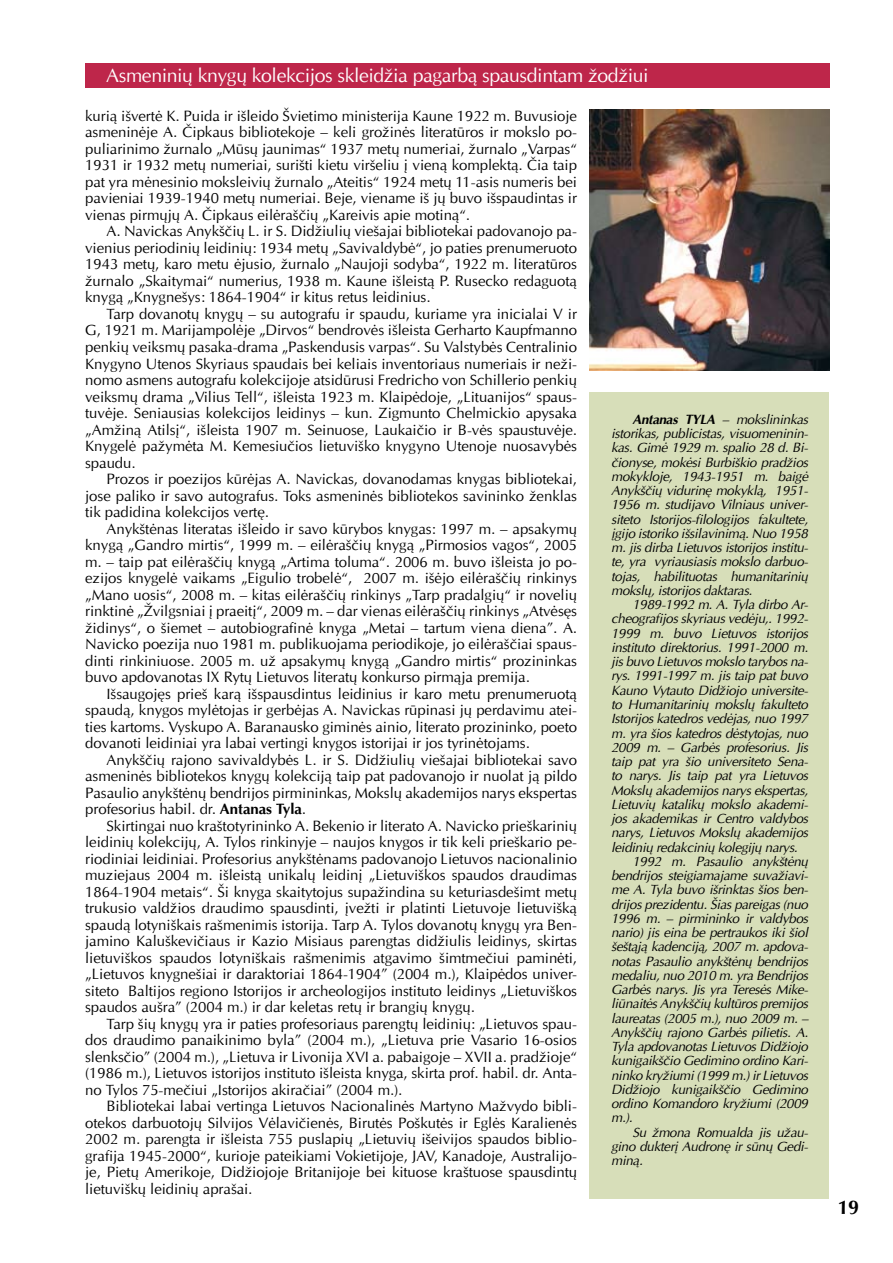
<style>
.page{position:relative;width:893px;height:1263px;background:#fff}
.page>*{position:absolute;margin:0;border:0;box-sizing:border-box;transform-origin:0 0}
.t1{font:19.5px "Optima";letter-spacing:-.02em;color:#fff}
.t2{font:700 19.5px "Optima";color:#000}
.t3{font:15px/16.5px "Optima";letter-spacing:-.005em;color:#000;text-align:justify}
.t4{font:italic 13.5px/14.2px "Optima";letter-spacing:-.025em;color:#000;text-align:justify}
.s1{font-weight:700}
</style>
<div class="page">
<div style="left:85px;top:64px;width:744px;height:24px;background:#be264a"></div>
<div style="left:590px;top:393px;width:239px;height:806px;background:#d7deb9"></div>
<img style="left:590px;top:109px;width:239px;height:262px">
<h1 class="t1" style="left:106px;top:64px;width:544px">Asmeninių knygų kolekcijos skleidžia pagarbą spausdintam žodžiui</h1>
<p class="t3" style="left:85px;top:108px;width:493px">kurią išvertė K. Puida ir išleido Švietimo ministerija Kaune 1922 m. Buvusioje asmeninėje A. Čipkaus bibliotekoje – keli grožinės literatūros ir mokslo po&shy;puliarinimo žurnalo „Mūsų jaunimas“ 1937 metų numeriai, žurnalo „Varpas“ 1931 ir 1932 metų numeriai, surišti kietu viršeliu į vieną komplektą. Čia taip pat yra mėnesinio moksleivių žurnalo „Ateitis“ 1924 metų 11-asis numeris bei pavieniai 1939-1940 metų numeriai. Beje, viename iš jų buvo išspaudintas ir vienas pirmųjų A. Čipkaus eilėraščių „Kareivis apie motiną“.</p>
<p class="t3" style="left:85px;top:223px;width:493px;text-indent:21px">A. Navickas Anykščių L. ir S. Didžiulių viešajai bibliotekai padovanojo pa&shy;vienius periodinių leidinių: 1934 metų „Savivaldybė“, jo paties prenumeruoto 1943 metų, karo metu ėjusio, žurnalo „Naujoji sodyba“, 1922 m. literatūros žurnalo „Skaitymai“ numerius, 1938 m. Kaune išleistą P. Rusecko redaguotą knygą „Knygnešys: 1864-1904“ ir kitus retus leidinius.</p>
<p class="t3" style="left:85px;top:306px;width:493px;text-indent:21px">Tarp dovanotų knygų – su autografu ir spaudu, kuriame yra inicialai V ir G, 1921 m. Marijampolėje „Dirvos“ bendrovės išleista Gerharto Kaupfmanno penkių veiksmų pasaka-drama „Paskendusis varpas“. Su Valstybės Centralinio Knygyno Utenos Skyriaus spaudais bei keliais inventoriaus numeriais ir neži&shy;nomo asmens autografu kolekcijoje atsidūrusi Fredricho von Schillerio penkių veiksmų drama „Vilius Tell“, išleista 1923 m. Klaipėdoje, „Lituanijos“ spaus&shy;tuvėje. Seniausias kolekcijos leidinys – kun. Zigmunto Chelmickio apysaka „Amžiną Atilsį“, išleista 1907 m. Seinuose, Laukaičio ir B-vės spaustuvėje.<br>Knygelė pažymėta M. Kemesiučios lietuviško knygyno Utenoje nuosavybės spaudu.</p>
<p class="t3" style="left:85px;top:471px;width:493px;text-indent:21px">Prozos ir poezijos kūrėjas A. Navickas, dovanodamas knygas bibliotekai, jose paliko ir savo autografus. Toks asmeninės bibliotekos savininko ženklas tik padidina kolekcijos vertę.</p>
<p class="t3" style="left:85px;top:520px;width:493px;text-indent:21px">Anykštėnas literatas išleido ir savo kūrybos knygas: 1997 m. – apsakymų knygą „Gandro mirtis“, 1999 m. – eilėraščių knygą „Pirmosios vagos“, 2005 m. – taip pat eilėraščių knygą „Artima toluma“. 2006 m. buvo išleista jo po&shy;ezijos knygelė vaikams „Eigulio trobelė“, 2007 m. išėjo eilėraščių rinkinys „Mano uosis“, 2008 m. – kitas eilėraščių rinkinys „Tarp pradalgių“ ir novelių rinktinė „Žvilgsniai į praeitį“, 2009 m. – dar vienas eilėraščių rinkinys „Atvėsęs židinys“, o šiemet – autobiografinė knyga „Metai – tartum viena diena”. A.<br>Navicko poezija nuo 1981 m. publikuojama periodikoje, jo eilėraščiai spaus&shy;dinti rinkiniuose. 2005 m. už apsakymų knygą „Gandro mirtis“ prozininkas buvo apdovanotas IX Rytų Lietuvos literatų konkurso pirmąja premija.</p>
<p class="t3" style="left:85px;top:685px;width:493px;text-indent:21px">Išsaugojęs prieš karą išspausdintus leidinius ir karo metu prenumeruotą spaudą, knygos mylėtojas ir gerbėjas A. Navickas rūpinasi jų perdavimu atei&shy;ties kartoms. Vyskupo A. Baranausko giminės ainio, literato prozininko, poeto dovanoti leidiniai yra labai vertingi knygos istorijai ir jos tyrinėtojams.</p>
<p class="t3" style="left:85px;top:751px;width:493px;text-indent:21px">Anykščių rajono savivaldybės L. ir S. Didžiulių viešajai bibliotekai savo asmeninės bibliotekos knygų kolekciją taip pat padovanojo ir nuolat ją pildo Pasaulio anykštėnų bendrijos pirmininkas, Mokslų akademijos narys ekspertas profesorius habil. dr. <span class="s1">Antanas Tyla</span>.</p>
<p class="t3" style="left:85px;top:817px;width:493px;text-indent:21px">Skirtingai nuo kraštotyrininko A. Bekenio ir literato A. Navicko prieškarinių leidinių kolekcijų, A. Tylos rinkinyje – naujos knygos ir tik keli prieškario pe&shy;riodiniai leidiniai. Profesorius anykštėnams padovanojo Lietuvos nacionalinio muziejaus 2004 m. išleistą unikalų leidinį „Lietuviškos spaudos draudimas 1864-1904 metais“. Ši knyga skaitytojus supažindina su keturiasdešimt metų trukusio valdžios draudimo spausdinti, įvežti ir platinti Lietuvoje lietuvišką spaudą lotyniškais rašmenimis istorija. Tarp A. Tylos dovanotų knygų yra Ben&shy;jamino Kaluškevičiaus ir Kazio Misiaus parengtas didžiulis leidinys, skirtas lietuviškos spaudos lotyniškais rašmenimis atgavimo šimtmečiui paminėti, „Lietuvos knygnešiai ir daraktoriai 1864-1904” (2004 m.), Klaipėdos univer&shy;siteto Baltijos regiono Istorijos ir archeologijos instituto leidinys „Lietuviškos spaudos aušra” (2004 m.) ir dar keletas retų ir brangių knygų.</p>
<p class="t3" style="left:85px;top:1015px;width:493px;text-indent:21px">Tarp šių knygų yra ir paties profesoriaus parengtų leidinių: „Lietuvos spau&shy;dos draudimo panaikinimo byla” (2004 m.), „Lietuva prie Vasario 16-osios slenksčio” (2004 m.), „Lietuva ir Livonija XVI a. pabaigoje – XVII a. pradžioje“ (1986 m.), Lietuvos istorijos instituto išleista knyga, skirta prof. habil. dr. Anta&shy;no Tylos 75-mečiui „Istorijos akiračiai” (2004 m.).</p>
<p class="t3" style="left:85px;top:1098px;width:493px;text-indent:21px">Bibliotekai labai vertinga Lietuvos Nacionalinės Martyno Mažvydo bibli&shy;otekos darbuotojų Silvijos Vėlavičienės, Birutės Poškutės ir Eglės Karalienės 2002 m. parengta ir išleista 755 puslapių „Lietuvių išeivijos spaudos biblio&shy;grafija 1945-2000“, kurioje pateikiami Vokietijoje, JAV, Kanadoje, Australijo&shy;je, Pietų Amerikoje, Didžiojoje Britanijoje bei kituose kraštuose spausdintų lietuviškų leidinių aprašai.</p>
<p class="t4" style="left:611px;top:412px;width:199px;text-indent:21px"><span class="s1">Antanas TYLA</span> – mokslininkas istorikas, publicistas, visuomeninin&shy;kas. Gimė 1929 m. spalio 28 d. Bi&shy;čionyse, mokėsi Burbiškio pradžios mokykloje, 1943-1951 m. baigė Anykščių vidurinę mokyklą, 1951- 1956 m. studijavo Vilniaus univer&shy;siteto Istorijos-filologijos fakultete, įgijo istoriko išsilavinimą. Nuo 1958 m. jis dirba Lietuvos istorijos institu&shy;te, yra vyriausiasis mokslo darbuo&shy;tojas, habilituotas humanitarinių mokslų, istorijos daktaras.</p>
<p class="t4" style="left:632px;top:597px;width:177px">1989-1992 m. A. Tyla dirbo Ar-</p>
<p class="t4" style="left:611px;top:612px;width:198px">cheografijos skyriaus vedėju,. 1992-</p>
<p class="t4" style="left:611px;top:626px;width:199px">1999 m. buvo Lietuvos istorijos</p>
<p class="t4" style="left:611px;top:640px;width:199px">instituto direktorius. 1991-2000 m.</p>
<p class="t4" style="left:611px;top:654px;width:199px">jis buvo Lietuvos mokslo tarybos na-</p>
<p class="t4" style="left:611px;top:669px;width:199px">rys. 1991-1997 m. jis taip pat buvo</p>
<p class="t4" style="left:611px;top:683px;width:199px">Kauno Vytauto Didžiojo universite-</p>
<p class="t4" style="left:611px;top:697px;width:199px">to Humanitarinių mokslų fakulteto</p>
<p class="t4" style="left:611px;top:712px;width:199px">Istorijos katedros vedėjas, nuo 1997</p>
<p class="t4" style="left:611px;top:726px;width:199px">m. yra šios katedros dėstytojas, nuo</p>
<p class="t4" style="left:611px;top:740px;width:199px">2009 m. – Garbės profesorius. Jis</p>
<p class="t4" style="left:611px;top:754px;width:199px">taip pat yra šio universiteto Sena-</p>
<p class="t4" style="left:611px;top:769px;width:198px">to narys. Jis taip pat yra Lietuvos</p>
<p class="t4" style="left:611px;top:783px;width:198px">Mokslų akademijos narys ekspertas,</p>
<p class="t4" style="left:611px;top:797px;width:199px">Lietuvių katalikų mokslo akademi-</p>
<p class="t4" style="left:611px;top:811px;width:198px">jos akademikas ir Centro valdybos</p>
<p class="t4" style="left:611px;top:826px;width:198px">narys, Lietuvos Mokslų akademijos</p>
<p class="t4" style="left:611px;top:840px;width:188px">leidinių redakcinių kolegijų narys.</p>
<p class="t4" style="left:632px;top:854px;width:177px">1992 m. Pasaulio anykštėnų</p>
<p class="t4" style="left:611px;top:868px;width:199px">bendrijos steigiamajame suvažiavi-</p>
<p class="t4" style="left:611px;top:883px;width:199px">me A. Tyla buvo išrinktas šios ben-</p>
<p class="t4" style="left:611px;top:897px;width:199px">drijos prezidentu. Šias pareigas (nuo</p>
<p class="t4" style="left:611px;top:911px;width:199px">1996 m. – pirmininko ir valdybos</p>
<p class="t4" style="left:611px;top:925px;width:199px">nario) jis eina be pertraukos iki šiol</p>
<p class="t4" style="left:611px;top:940px;width:199px">šeštąją kadenciją, 2007 m. apdova-</p>
<p class="t4" style="left:611px;top:954px;width:198px">notas Pasaulio anykštėnų bendrijos</p>
<p class="t4" style="left:611px;top:968px;width:198px">medaliu, nuo 2010 m. yra Bendrijos</p>
<p class="t4" style="left:611px;top:982px;width:199px">Garbės narys. Jis yra Teresės Mike-</p>
<p class="t4" style="left:611px;top:997px;width:199px">liūnaitės Anykščių kultūros premijos</p>
<p class="t4" style="left:611px;top:1011px;width:199px">laureatas (2005 m.), nuo 2009 m. –</p>
<p class="t4" style="left:611px;top:1025px;width:199px">Anykščių rajono Garbės pilietis. A.</p>
<p class="t4" style="left:611px;top:1039px;width:198px">Tyla apdovanotas Lietuvos Didžiojo</p>
<p class="t4" style="left:611px;top:1054px;width:199px">kunigaikščio Gedimino ordino Kari-</p>
<p class="t4" style="left:611px;top:1068px;width:199px">ninko kryžiumi (1999 m.) ir Lietuvos</p>
<p class="t4" style="left:611px;top:1082px;width:199px">Didžiojo kunigaikščio Gedimino</p>
<p class="t4" style="left:611px;top:1096px;width:198px">ordino Komandoro kryžiumi (2009</p>
<p class="t4" style="left:611px;top:1111px;width:23px">m.).</p>
<p class="t4" style="left:632px;top:1125px;width:177px">Su žmona Romualda jis užau-</p>
<p class="t4" style="left:611px;top:1139px;width:199px">gino dukterį Audronę ir sūnų Gedi-</p>
<p class="t4" style="left:611px;top:1153px;width:33px">miną.</p>
<h1 class="t2" style="left:838px;top:1195px;width:23px">19</h1>
</div>
